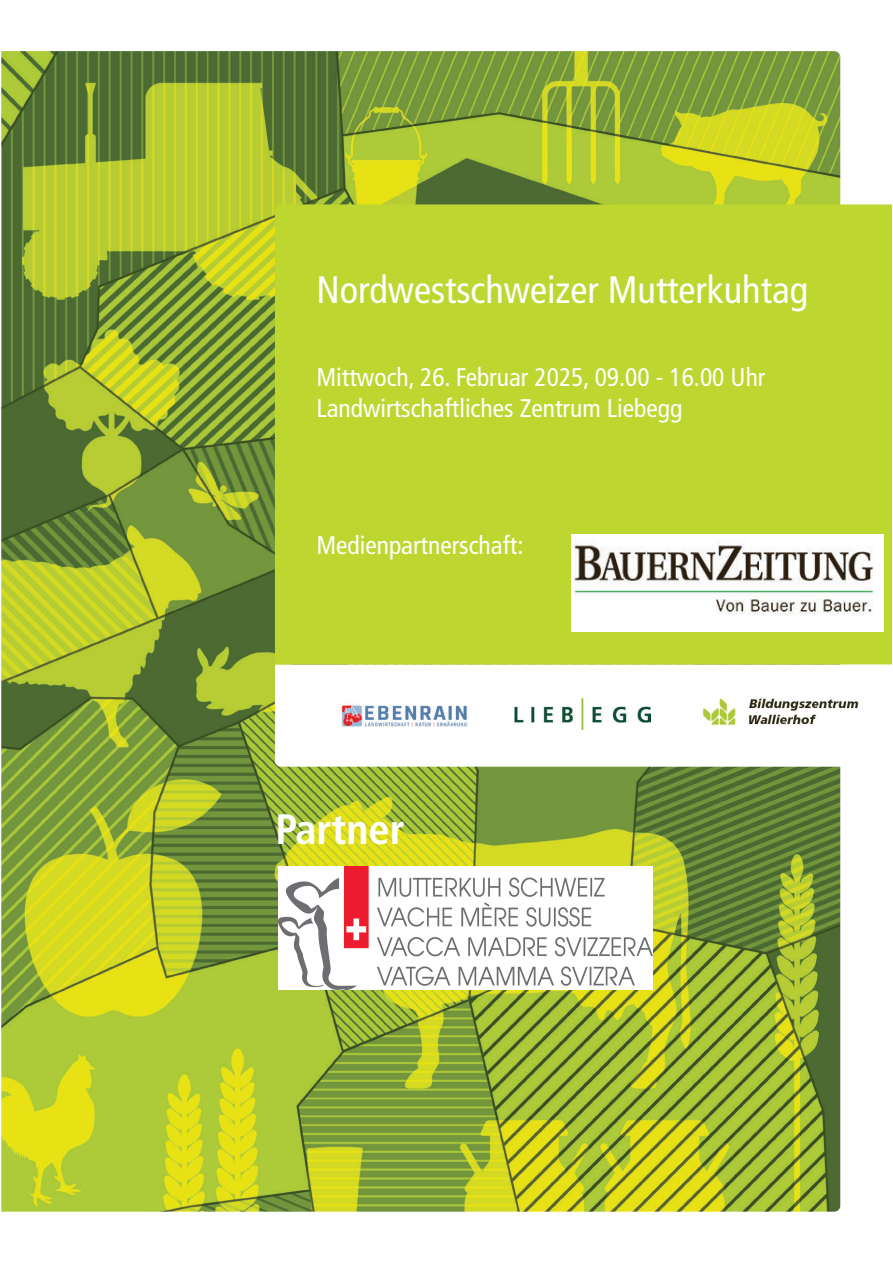
<style>
.page{position:relative;width:893px;height:1263px;background:#fff}
.page>*{position:absolute;margin:0;border:0;box-sizing:border-box;transform-origin:0 0}
.t1{font:700 condensed 42.45px "Frutiger LT Std";color:#fff}
.t2{font:condensed 38.25px "Frutiger LT Std";color:#fff}
.t3{font:condensed 25.5px/31.8px "Frutiger LT Std";color:#fff}
</style>
<div class="page">
<img style="left:1px;top:51px;width:839px;height:1161px">
<svg style="left:275px;top:664px;width:616px;height:103px"></svg>
<img style="left:331px;top:690px;width:142px;height:52px">
<img style="left:514px;top:698px;width:137px;height:32px">
<img style="left:687px;top:688px;width:195px;height:52px">
<div style="left:275px;top:204px;width:616px;height:460px;background:#bed630"></div>
<div style="left:571px;top:534px;width:313px;height:98px;background:#fff"></div>
<img style="left:574px;top:539px;width:298px;height:76px">
<img style="left:278px;top:867px;width:374px;height:122px">
<h2 class="t2" style="left:316px;top:274px;width:493px">Nordwestschweizer Mutterkuhtag</h2>
<p class="t3" style="left:316px;top:363px;width:450px">Mittwoch, 26. Februar 2025, 09.00 - 16.00 Uhr<br>Landwirtschaftliches Zentrum Liebegg</p>
<p class="t3" style="left:316px;top:531px;width:208px">Medienpartnerschaft:</p>
<h1 class="t1" style="left:276px;top:812px;width:130px">Partner</h1>
</div>
